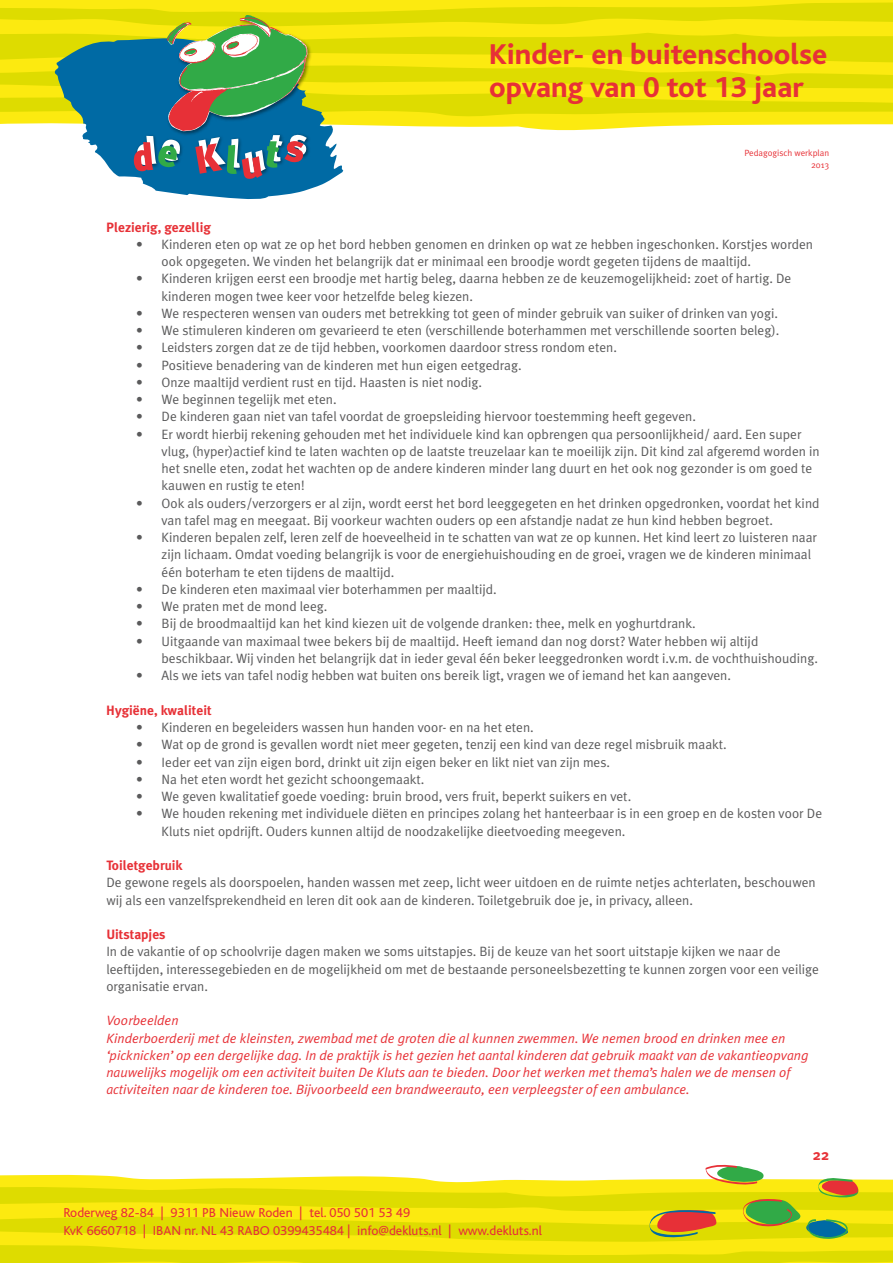
<style>
.page{position:relative;width:893px;height:1263px;background:#fff}
.page>*{position:absolute;margin:0;border:0;box-sizing:border-box;transform-origin:0 0}
.t1{font:800 30px/33px "Bliss";color:#e73037}
.t2{font:700 15px "Meta Plus";color:#e73137}
.t3{font:13.5px/17.2px "Meta Plus Normal";color:#5a5a5b}
.t4{font:italic 13.5px/17.2px "Meta Plus Normal";color:#e73137}
.t5{font:13.5px/18px "Bliss";color:#e73037}
.t6{font:700 13.5px "Meta Plus";color:#e73137}
.t7{font:9px/12px "Meta Plus Normal";color:#e73137;text-align:right}
</style>
<div class="page">
<svg style="left:0;top:1164px;width:893px;height:99px;background:#e9e12d"></svg>
<svg style="left:141px;top:179px;width:191px;height:20px;fill:#006aa4"></svg>
<svg style="left:0;top:0;width:893px;height:179px"></svg>
<h1 class="t1" style="left:489px;top:38px;width:340px">Kinder- en buitenschoolse opvang van 0 tot 13 jaar</h1>
<p class="t7" style="left:744px;top:147px;width:86px">Pedagogisch werkplan<br>2013</p>
<p class="t6" style="left:106px;top:219px;width:106px">Plezierig, gezellig</p>
<p class="t3" style="left:162px;top:235px;width:653px;text-indent:-26px">• Kinderen eten op wat ze op het bord hebben genomen en drinken op wat ze hebben ingeschonken. Korstjes worden ook opgegeten. We vinden het belangrijk dat er minimaal een broodje wordt gegeten tijdens de maaltijd.</p>
<p class="t3" style="left:162px;top:270px;width:631px;text-indent:-26px">• Kinderen krijgen eerst een broodje met hartig beleg, daarna hebben ze de keuzemogelijkheid: zoet of hartig. De kinderen mogen twee keer voor hetzelfde beleg kiezen.</p>
<p class="t3" style="left:136px;top:304px;width:643px">• We respecteren wensen van ouders met betrekking tot geen of minder gebruik van suiker of drinken van yogi.</p>
<p class="t3" style="left:136px;top:322px;width:645px">• We stimuleren kinderen om gevarieerd te eten (verschillende boterhammen met verschillende soorten beleg).</p>
<p class="t3" style="left:136px;top:339px;width:482px">• Leidsters zorgen dat ze de tijd hebben, voorkomen daardoor stress rondom eten.</p>
<p class="t3" style="left:136px;top:356px;width:387px">• Positieve benadering van de kinderen met hun eigen eetgedrag.</p>
<p class="t3" style="left:136px;top:373px;width:348px">• Onze maaltijd verdient rust en tijd. Haasten is niet nodig.</p>
<p class="t3" style="left:136px;top:391px;width:202px">• We beginnen tegelijk met eten.</p>
<p class="t3" style="left:136px;top:408px;width:561px">• De kinderen gaan niet van tafel voordat de groepsleiding hiervoor toestemming heeft gegeven.</p>
<p class="t3" style="left:162px;top:425px;width:659px;text-indent:-26px">• Er wordt hierbij rekening gehouden met het individuele kind kan opbrengen qua persoonlijkheid/ aard. Een super vlug, (hyper)actief kind te laten wachten op de laatste treuzelaar kan te moeilijk zijn. Dit kind zal afgeremd worden in het snelle eten, zodat het wachten op de andere kinderen minder lang duurt en het ook nog gezonder is om goed te kauwen en rustig te eten!</p>
<p class="t3" style="left:162px;top:494px;width:659px;text-indent:-26px">• Ook als ouders/verzorgers er al zijn, wordt eerst het bord leeggegeten en het drinken opgedronken, voordat het kind van tafel mag en meegaat. Bij voorkeur wachten ouders op een afstandje nadat ze hun kind hebben begroet.</p>
<p class="t3" style="left:162px;top:529px;width:657px;text-indent:-26px">• Kinderen bepalen zelf, leren zelf de hoeveelheid in te schatten van wat ze op kunnen. Het kind leert zo luisteren naar zijn lichaam. Omdat voeding belangrijk is voor de energiehuishouding en de groei, vragen we de kinderen minimaal één boterham te eten tijdens de maaltijd.</p>
<p class="t3" style="left:136px;top:580px;width:362px">• De kinderen eten maximaal vier boterhammen per maaltijd.</p>
<p class="t3" style="left:136px;top:598px;width:193px">• We praten met de mond leeg.</p>
<p class="t3" style="left:136px;top:615px;width:561px">• Bij de broodmaaltijd kan het kind kiezen uit de volgende dranken: thee, melk en yoghurtdrank.</p>
<p class="t3" style="left:162px;top:632px;width:658px;text-indent:-26px">• Uitgaande van maximaal twee bekers bij de maaltijd. Heeft iemand dan nog dorst? Water hebben wij altijd beschikbaar. Wij vinden het belangrijk dat in ieder geval één beker leeggedronken wordt i.v.m. de vochthuishouding.</p>
<p class="t3" style="left:136px;top:667px;width:596px">• Als we iets van tafel nodig hebben wat buiten ons bereik ligt, vragen we of iemand het kan aangeven.</p>
<p class="t6" style="left:106px;top:702px;width:107px">Hygiëne, kwaliteit</p>
<p class="t3" style="left:136px;top:718px;width:399px">• Kinderen en begeleiders wassen hun handen voor- en na het eten.</p>
<p class="t3" style="left:136px;top:736px;width:592px">• Wat op de grond is gevallen wordt niet meer gegeten, tenzij een kind van deze regel misbruik maakt.</p>
<p class="t3" style="left:136px;top:753px;width:476px">• Ieder eet van zijn eigen bord, drinkt uit zijn eigen beker en likt niet van zijn mes.</p>
<p class="t3" style="left:136px;top:770px;width:290px">• Na het eten wordt het gezicht schoongemaakt.</p>
<p class="t3" style="left:136px;top:787px;width:497px">• We geven kwalitatief goede voeding: bruin brood, vers fruit, beperkt suikers en vet.</p>
<p class="t3" style="left:162px;top:805px;width:662px;text-indent:-26px">• We houden rekening met individuele diëten en principes zolang het hanteerbaar is in een groep en de kosten voor De<br>Kluts niet opdrijft. Ouders kunnen altijd de noodzakelijke dieetvoeding meegeven.</p>
<p class="t6" style="left:106px;top:857px;width:78px">Toiletgebruik</p>
<p class="t3" style="left:106px;top:874px;width:711px">De gewone regels als doorspoelen, handen wassen met zeep, licht weer uitdoen en de ruimte netjes achterlaten, beschouwen wij als een vanzelfsprekendheid en leren dit ook aan de kinderen. Toiletgebruik doe je, in privacy, alleen.</p>
<p class="t6" style="left:106px;top:926px;width:61px">Uitstapjes</p>
<p class="t3" style="left:106px;top:943px;width:714px">In de vakantie of op schoolvrije dagen maken we soms uitstapjes. Bij de keuze van het soort uitstapje kijken we naar de leeftijden, interessegebieden en de mogelijkheid om met de bestaande personeelsbezetting te kunnen zorgen voor een veilige organisatie ervan.</p>
<p class="t4" style="left:106px;top:1012px;width:704px">Voorbeelden<br>Kinderboerderij met de kleinsten, zwembad met de groten die al kunnen zwemmen. We nemen brood en drinken mee en ‘picknicken’ op een dergelijke dag. In de praktijk is het gezien het aantal kinderen dat gebruik maakt van de vakantieopvang nauwelijks mogelijk om een activiteit buiten De Kluts aan te bieden. Door het werken met thema’s halen we de mensen of activiteiten naar de kinderen toe. Bijvoorbeeld een brandweerauto, een verpleegster of een ambulance.</p>
<p class="t5" style="left:63px;top:1203px;width:480px">Roderweg 82-84 | 9311 PB Nieuw Roden | tel. 050 501 53 49<br>KvK 6660718 | IBAN nr. NL 43 RABO 0399435484 | info@dekluts.nl | www.dekluts.nl</p>
<p class="t2" style="left:813px;top:1146px;width:18px">22</p>
</div>
